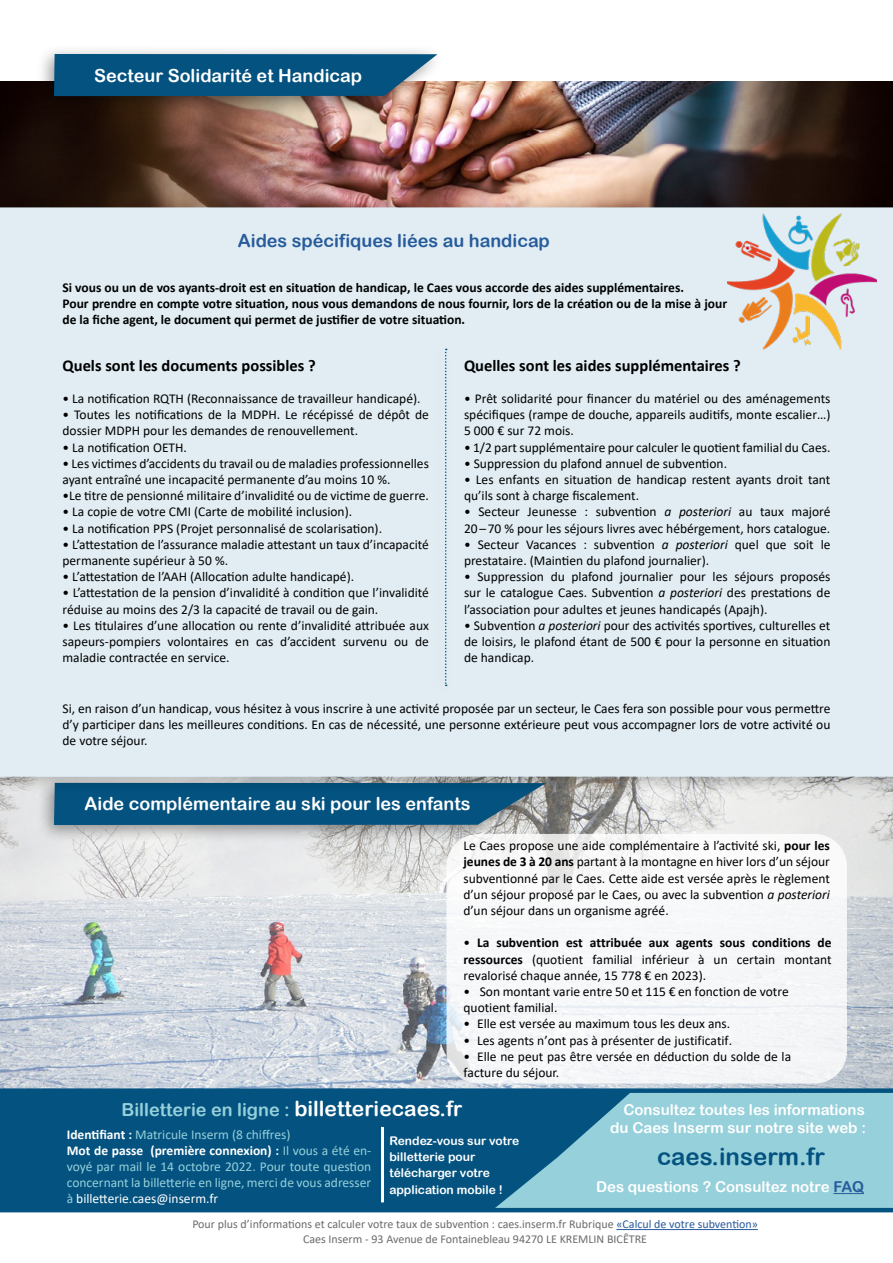
<style>
.page{position:relative;width:893px;height:1263px;background:#fff}
.page>*{position:absolute;margin:0;border:0;box-sizing:border-box;transform-origin:0 0}
.t1{font:24px "Arial Rounded MT Bold";color:#035280}
.t2{font:18px "Arial Rounded MT Bold";color:#fff}
.t3{font:18px "Arial Rounded MT Bold";color:#96d0da}
.t4{font:18px "Arial Rounded MT Bold";color:#275b9b}
.t5{font:700 16.5px "Calibri";color:#000}
.t6{font:15px/18px "Arial Rounded MT Bold";color:#fff;text-align:right}
.t7{font:13.5px/16.2px "Calibri";color:#000}
.t8{font:700 13.5px/16.2px "Calibri";color:#000}
.t9{font:13.5px/16.2px "Calibri";color:#96d0da}
.t10{font:12px/14.4px "Calibri";color:#6b6b6a;text-align:center}
.t11{font:12px/16.2px "Arial Rounded MT Bold";color:#fff}
.s1{font-style:italic}
.s2{font-weight:700}
.s3{font-size:21px;color:#fff}
.s4{font-weight:700;color:#fff}
.s5{color:#fff}
.s6{color:#275b9b}
</style>
<div class="page">
<img style="left:0;top:82px;width:893px;height:115px">
<img style="left:0;top:794px;width:893px;height:294px">
<hr style="left:616px;top:1229px;width:142px;height:1px;background:#275b9b">
<div style="left:632px;top:1093px;width:261px;height:115px;background:#96d0da"></div>
<svg style="left:0;top:1093px;width:632px;height:115px;background:#125f89"></svg>
<hr style="left:833px;top:1193px;width:31px;height:1px;background:#275b9b">
<div style="left:0;top:1088px;width:893px;height:5px;background:#035280"></div>
<hr style="left:0;top:1208px;width:893px;height:4px;background:#035280">
<hr style="left:381px;top:1127px;width:3px;height:75px;background:#fff">
<div style="left:36px;top:44px;width:409px;height:70px;background:#000;opacity:.39"></div>
<svg style="left:54px;top:54px;width:383px;height:42px;background:#125983"></svg>
<div style="left:36px;top:773px;width:517px;height:70px;background:#000;opacity:.39"></div>
<svg style="left:54px;top:794px;width:492px;height:31px;background:#115983"></svg>
<div style="left:0;top:197px;width:893px;height:597px;background:#000;opacity:.39"></div>
<div style="left:0;top:207px;width:893px;height:570px;background:#e1edf3"></div>
<img style="left:727px;top:214px;width:150px;height:135px">
<svg style="left:445px;top:349px;width:2px;height:337px"></svg>
<div style="left:446px;top:834px;width:401px;height:249px;background:#f6f8f9;border-radius:32px"></div>
<h2 class="t2" style="left:94px;top:65px;width:269px">Secteur Solidarité et Handicap</h2>
<h2 class="t4" style="left:238px;top:230px;width:313px">Aides spécifiques liées au handicap</h2>
<p class="t8" style="left:62px;top:279px;width:666px">Si vous ou un de vos ayants-droit est en situation de handicap, le Caes vous accorde des aides supplémentaires.<br>Pour prendre en compte votre situation, nous vous demandons de nous fournir, lors de la création ou de la mise à jour de la fiche agent, le document qui permet de justifier de votre situation.</p>
<p class="t5" style="left:63px;top:353px;width:255px">Quels sont les documents possibles ?</p>
<p class="t7" style="left:63px;top:390px;width:360px">• La notification RQTH (Reconnaissance de travailleur handicapé).</p>
<p class="t7" style="left:63px;top:406px;width:368px">• Toutes les notifications de la MDPH. Le récépissé de dépôt de dossier MDPH pour les demandes de renouvellement.</p>
<p class="t7" style="left:63px;top:439px;width:126px">• La notification OETH.</p>
<p class="t7" style="left:63px;top:455px;width:368px">• Les victimes d’accidents du travail ou de maladies professionnelles ayant entraîné une incapacité permanente d’au moins 10 %.</p>
<p class="t7" style="left:63px;top:487px;width:368px">•Le titre de pensionné militaire d’invalidité ou de victime de guerre.</p>
<p class="t7" style="left:63px;top:503px;width:291px">• La copie de votre CMI (Carte de mobilité inclusion).</p>
<p class="t7" style="left:63px;top:520px;width:321px">• La notification PPS (Projet personnalisé de scolarisation).</p>
<p class="t7" style="left:63px;top:536px;width:368px">• L’attestation de l’assurance maladie attestant un taux d’incapacité permanente supérieur à 50 %.</p>
<p class="t7" style="left:63px;top:568px;width:293px">• L’attestation de l’AAH (Allocation adulte handicapé).</p>
<p class="t7" style="left:63px;top:584px;width:368px">• L’attestation de la pension d’invalidité à condition que l’invalidité réduise au moins des 2/3 la capacité de travail ou de gain.</p>
<p class="t7" style="left:63px;top:617px;width:368px;text-align:justify">• Les titulaires d’une allocation ou rente d’invalidité attribuée aux sapeurs-pompiers volontaires en cas d’accident survenu ou de maladie contractée en service.</p>
<p class="t5" style="left:464px;top:353px;width:278px">Quelles sont les aides supplémentaires ?</p>
<p class="t7" style="left:464px;top:390px;width:368px;text-align:justify">• Prêt solidarité pour financer du matériel ou des aménagements spécifiques (rampe de douche, appareils auditifs, monte escalier…)<br>5 000 € sur 72 mois.</p>
<p class="t7" style="left:464px;top:439px;width:368px">• 1/2 part supplémentaire pour calculer le quotient familial du Caes.</p>
<p class="t7" style="left:464px;top:455px;width:265px">• Suppression du plafond annuel de subvention.</p>
<p class="t7" style="left:464px;top:471px;width:368px">• Les enfants en situation de handicap restent ayants droit tant qu’ils sont à charge fiscalement.</p>
<p class="t7" style="left:464px;top:503px;width:368px">• Secteur Jeunesse : subvention <span class="s1">a posteriori</span> au taux majoré<br>20 – 70 % pour les séjours livres avec hébérgement, hors catalogue.</p>
<p class="t7" style="left:464px;top:536px;width:368px">• Secteur Vacances : subvention <span class="s1">a posteriori</span> quel que soit le prestataire. (Maintien du plafond journalier).</p>
<p class="t7" style="left:464px;top:568px;width:368px;text-align:justify">• Suppression du plafond journalier pour les séjours proposés sur le catalogue Caes. Subvention <span class="s1">a posteriori</span> des prestations de l’association pour adultes et jeunes handicapés (Apajh).</p>
<p class="t7" style="left:464px;top:617px;width:368px;text-align:justify">• Subvention <span class="s1">a posteriori</span> pour des activités sportives, culturelles et de loisirs, le plafond étant de 500 € pour la personne en situation de handicap.</p>
<p class="t7" style="left:62px;top:700px;width:769px;text-align:justify">Si, en raison d’un handicap, vous hésitez à vous inscrire à une activité proposée par un secteur, le Caes fera son possible pour vous permettre d’y participer dans les meilleures conditions. En cas de nécessité, une personne extérieure peut vous accompagner lors de votre activité ou de votre séjour.</p>
<h2 class="t2" style="left:85px;top:793px;width:387px">Aide complémentaire au ski pour les enfants</h2>
<p class="t7" style="left:463px;top:837px;width:368px;text-align:justify">Le Caes propose une aide complémentaire à l’activité ski, <span class="s2">pour les jeunes de 3 à 20 ans</span> partant à la montagne en hiver lors d’un séjour subventionné par le Caes. Cette aide est versée après le règlement d’un séjour proposé par le Caes, ou avec la subvention <span class="s1">a posteriori </span>d’un séjour dans un organisme agréé.</p>
<p class="t7" style="left:463px;top:934px;width:370px;text-align:justify">• <span class="s2">La subvention est attribuée aux agents sous conditions de ressources</span> (quotient familial inférieur à un certain montant revalorisé chaque année, 15 778 € en 2023).</p>
<p class="t7" style="left:463px;top:983px;width:327px">• Son montant varie entre 50 et 115 € en fonction de votre quotient familial.</p>
<p class="t7" style="left:463px;top:1015px;width:268px">• Elle est versée au maximum tous les deux ans.</p>
<p class="t7" style="left:463px;top:1032px;width:270px">• Les agents n’ont pas à présenter de justificatif.</p>
<p class="t7" style="left:463px;top:1048px;width:329px">• Elle ne peut pas être versée en déduction du solde de la facture du séjour.</p>
<h2 class="t3" style="left:121px;top:1099px;width:342px">Billetterie en ligne : <span class="s3">billetteriecaes.fr</span></h2>
<p class="t6" style="left:610px;top:1100px;width:257px">Consultez toutes les informations du Caes Inserm sur notre site web :</p>
<p class="t9" style="left:67px;top:1125px;width:306px"><span class="s4">Identifiant :</span> Matricule Inserm (8 chiffres)<br><span class="s4">Mot de passe (première connexion) :</span> Il vous a été en&shy;voyé par mail le 14 octobre 2022. Pour toute question concernant la billetterie en ligne, merci de vous adresser à <span class="s5">billetterie.caes@inserm.fr</span></p>
<p class="t11" style="left:389px;top:1132px;width:131px">Rendez-vous sur votre billetterie pour télécharger votre application mobile !</p>
<h1 class="t1" style="left:657px;top:1142px;width:170px">caes.inserm.fr</h1>
<p class="t6" style="left:596px;top:1177px;width:269px">Des questions ? Consultez notre <span class="s6">FAQ</span></p>
<p class="t10" style="left:192px;top:1217px;width:567px">Pour plus d’informations et calculer votre taux de subvention : caes.inserm.fr Rubrique <span class="s6">«Calcul de votre subvention»<br></span>Caes Inserm - 93 Avenue de Fontainebleau 94270 LE KREMLIN BICÊTRE</p>
</div>
